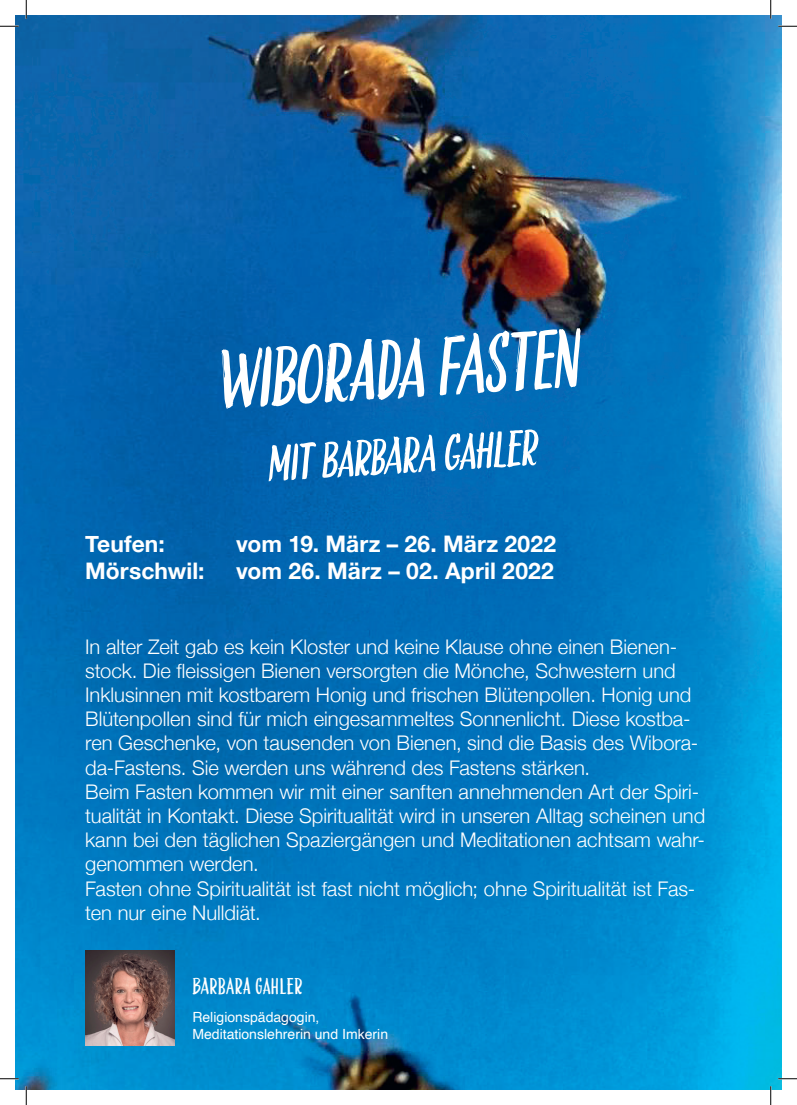
<style>
.page{position:relative;width:797px;height:1105px;background:#fff}
.page>*{position:absolute;margin:0;border:0;box-sizing:border-box;transform-origin:0 0}
.t1{font:italic 89.38px "Liebe Doris";color:#fff}
.t2{font:italic 54.38px "Liebe Doris";color:#fff}
.t3{font:24.5px "Liebe Doris";letter-spacing:.03em;color:#fff}
.t4{font:700 22.75px "Helvetica Neue";letter-spacing:.005em;color:#fff}
.t5{font:300 20.12px/24.2px "Helvetica Neue";color:#fff}
.t6{font:14px/16.9px "Helvetica";color:#fff}
</style>
<div class="page">
<img style="left:16px;top:16px;width:765px;height:1073px">
<img style="left:85px;top:950px;width:89px;height:95px">
<svg style="left:0;top:25px;width:19px;height:2px"></svg>
<svg style="left:778px;top:25px;width:19px;height:2px"></svg>
<svg style="left:0;top:1078px;width:19px;height:1px"></svg>
<svg style="left:778px;top:1078px;width:19px;height:1px"></svg>
<svg style="left:25px;top:0;width:2px;height:19px"></svg>
<svg style="left:25px;top:1086px;width:2px;height:19px"></svg>
<svg style="left:770px;top:0;width:1px;height:19px"></svg>
<svg style="left:770px;top:1086px;width:1px;height:19px"></svg>
<h1 class="t1" style="left:210px;top:327px;width:371px;rotate:-4deg">Wiborada Fasten</h1>
<h2 class="t2" style="left:264px;top:430px;width:272px;rotate:-3deg">mit Barbara Gahler</h2>
<p class="t4" style="left:85px;top:526px;width:81px">Teufen:</p>
<p class="t4" style="left:236px;top:526px;width:321px">vom 19. März – 26. März 2022</p>
<p class="t4" style="left:85px;top:553px;width:121px">Mörschwil:</p>
<p class="t4" style="left:236px;top:553px;width:319px">vom 26. März – 02. April 2022</p>
<p class="t5" style="left:85px;top:633px;width:621px">In alter Zeit gab es kein Kloster und keine Klause ohne einen Bienen&shy;stock. Die fleissigen Bienen versorgten die Mönche, Schwestern und Inklusinnen mit kostbarem Honig und frischen Blütenpollen. Honig und Blütenpollen sind für mich eingesammeltes Sonnenlicht. Diese kostba&shy;ren Geschenke, von tausenden von Bienen, sind die Basis des Wibora&shy;da-Fastens. Sie werden uns während des Fastens stärken.<br>Beim Fasten kommen wir mit einer sanften annehmenden Art der Spiri&shy;tualität in Kontakt. Diese Spiritualität wird in unseren Alltag scheinen und kann bei den täglichen Spaziergängen und Meditationen achtsam wahr&shy;genommen werden.<br>Fasten ohne Spiritualität ist fast nicht möglich; ohne Spiritualität ist Fas&shy;ten nur eine Nulldiät.</p>
<p class="t3" style="left:192px;top:972px;width:111px">BARBARA GAHLER</p>
<p class="t6" style="left:192px;top:1009px;width:197px">Religionspädagogin,<br>Meditationslehrerin und Imkerin</p>
</div>
